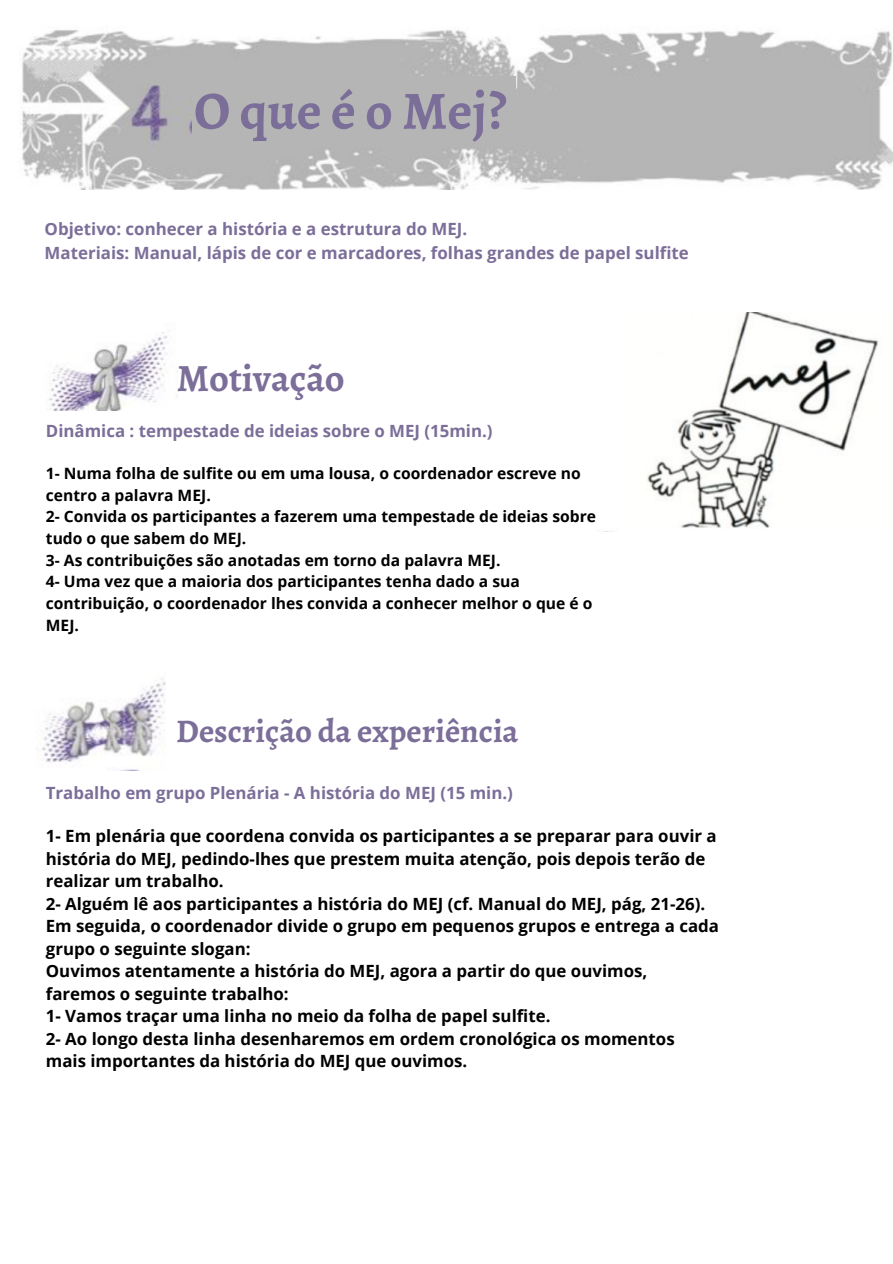
<style>
.page{position:relative;width:893px;height:1264px;background:#fff}
.page>*{position:absolute;margin:0;border:0;box-sizing:border-box;transform-origin:0 0}
.t1{font:700 53.7px "Alegreya";color:#7b6e99}
.t2{font:700 38.55px "Alegreya";color:#7b6e99}
.t3{font:700 33px "Alegreya";color:#7b6e99}
.t4{font:700 16.8px/22.5px "Open Sans";color:#000}
.t5{font:700 16.8px/23.4px "Open Sans";color:#7b6e99}
.t6{font:700 15.6px/21.6px "Open Sans";color:#000}
</style>
<div class="page">
<img style="left:22px;top:29px;width:870px;height:160px">
<div style="left:193px;top:59px;width:119px;height:92px;background:#b5b5b5"></div>
<div style="left:211px;top:77px;width:304px;height:70px;background:#b5b5b5"></div>
<img style="left:49px;top:332px;width:129px;height:78px">
<img style="left:603px;top:312px;width:276px;height:220px">
<img style="left:37px;top:677px;width:129px;height:94px">
<h1 class="t1" style="left:194px;top:74px;width:314px">O que é o Mej?</h1>
<p class="t5" style="left:45px;top:217px;width:645px">Objetivo: conhecer a história e a estrutura do MEJ.<br>Materiais: Manual, lápis de cor e marcadores, folhas grandes de papel sulfite</p>
<h2 class="t2" style="left:177px;top:352px;width:169px">Motivação</h2>
<p class="t5" style="left:46px;top:418px;width:448px">Dinâmica : tempestade de ideias sobre o MEJ (15min.)</p>
<p class="t6" style="left:46px;top:462px;width:551px">1- Numa folha de sulfite ou em uma lousa, o coordenador escreve no centro a palavra MEJ.<br>2- Convida os participantes a fazerem uma tempestade de ideias sobre tudo o que sabem do MEJ.<br>3- As contribuições são anotadas em torno da palavra MEJ.<br>4- Uma vez que a maioria dos participantes tenha dado a sua contribuição, o coordenador lhes convida a conhecer melhor o que é o MEJ.</p>
<h3 class="t3" style="left:176px;top:708px;width:344px">Descrição da experiência</h3>
<p class="t5" style="left:46px;top:781px;width:468px">Trabalho em grupo Plenária - A história do MEJ (15 min.)</p>
<p class="t4" style="left:46px;top:824px;width:674px">1- Em plenária que coordena convida os participantes a se preparar para ouvir a história do MEJ, pedindo-lhes que prestem muita atenção, pois depois terão de realizar um trabalho.<br>2- Alguém lê aos participantes a história do MEJ (cf. Manual do MEJ, pág, 21-26).<br>Em seguida, o coordenador divide o grupo em pequenos grupos e entrega a cada grupo o seguinte slogan:<br>Ouvimos atentamente a história do MEJ, agora a partir do que ouvimos, faremos o seguinte trabalho:<br>1- Vamos traçar uma linha no meio da folha de papel sulfite.<br>2- Ao longo desta linha desenharemos em ordem cronológica os momentos mais importantes da história do MEJ que ouvimos.</p>
</div>
